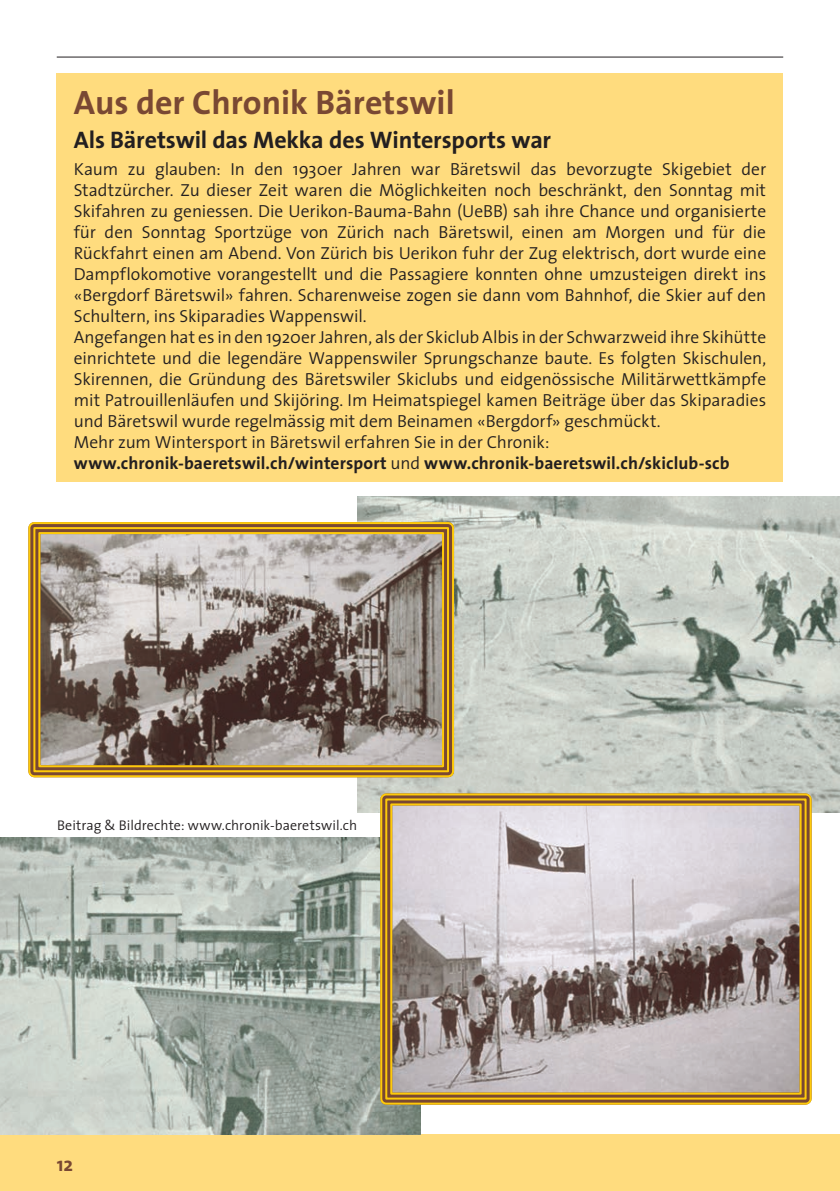
<style>
.page{position:relative;width:840px;height:1191px;background:#fff}
.page>*{position:absolute;margin:0;border:0;box-sizing:border-box;transform-origin:0 0}
.t1{font:700 34px "The Sans";color:#794833}
.t2{font:700 24px "The Sans";letter-spacing:-.005em;color:#231f20}
.t3{font:700 20px "The Sans";color:#794833}
.t4{font:300 17.6px/21px "The Sans";letter-spacing:-.005em;color:#231f20}
.t5{font:300 14px "The Sans";letter-spacing:.005em;color:#231f20}
.s1{font-weight:700}
</style>
<div class="page">
<div style="left:0;top:1134px;width:839px;height:57px;background:#ffdc7e"></div>
<hr style="left:57px;top:57px;width:725px;height:1px;background:#231f20">
<div style="left:57px;top:74px;width:725px;height:408px;background:#ffdc7e"></div>
<img style="left:0;top:837px;width:420px;height:297px">
<img style="left:357px;top:496px;width:482px;height:316px">
<img style="left:393px;top:806px;width:405px;height:285px">
<div style="left:380px;top:793px;width:431px;height:311px;border:12px solid #794833"></div>
<div style="left:380px;top:793px;width:431px;height:311px;border:2px solid #feca0a;border-radius:5px"></div>
<div style="left:385px;top:798px;width:421px;height:301px;border:2px solid #feca0a"></div>
<div style="left:390px;top:803px;width:411px;height:291px;border:2px solid #feca0a"></div>
<img style="left:41px;top:535px;width:400px;height:229px">
<div style="left:28px;top:522px;width:426px;height:255px;border:12px solid #794833"></div>
<div style="left:28px;top:522px;width:426px;height:255px;border:2px solid #feca0a;border-radius:5px"></div>
<div style="left:33px;top:527px;width:416px;height:245px;border:2px solid #feca0a"></div>
<div style="left:38px;top:532px;width:406px;height:235px;border:2px solid #feca0a"></div>
<h1 class="t1" style="left:74px;top:74px;width:382px">Aus der Chronik Bäretswil</h1>
<h2 class="t2" style="left:74px;top:120px;width:478px">Als Bäretswil das Mekka des Wintersports war</h2>
<p class="t4" style="left:74px;top:158px;width:693px">Kaum zu glauben: In den 1930er Jahren war Bäretswil das bevorzugte Skigebiet der Stadtzürcher. Zu dieser Zeit waren die Möglichkeiten noch beschränkt, den Sonntag mit Skifahren zu geniessen. Die Uerikon-Bauma-Bahn (UeBB) sah ihre Chance und organisierte für den Sonntag Sportzüge von Zürich nach Bäretswil, einen am Morgen und für die Rückfahrt einen am Abend. Von Zürich bis Uerikon fuhr der Zug elektrisch, dort wurde eine Dampflokomotive vorangestellt und die Passagiere konnten ohne umzusteigen direkt ins «Bergdorf Bäretswil» fahren. Scharenweise zogen sie dann vom Bahnhof, die Skier auf den Schultern, ins Skiparadies Wappenswil.<br>Angefangen hat es in den 1920er Jahren, als der Skiclub Albis in der Schwarzweid ihre Skihütte einrichtete und die legendäre Wappenswiler Sprungschanze baute. Es folgten Skischulen, Skirennen, die Gründung des Bäretswiler Skiclubs und eidgenössische Militärwettkämpfe mit Patrouillenläufen und Skijöring. Im Heimatspiegel kamen Beiträge über das Skiparadies und Bäretswil wurde regelmässig mit dem Beinamen «Bergdorf» geschmückt.<br>Mehr zum Wintersport in Bäretswil erfahren Sie in der Chronik: <span class="s1">www.chronik-baeretswil.ch/wintersport</span> und <span class="s1">www.chronik-baeretswil.ch/skiclub-scb</span></p>
<p class="t5" style="left:57px;top:814px;width:301px">Beitrag &amp; Bildrechte: www.chronik-baeretswil.ch</p>
<p class="t3" style="left:57px;top:1147px;width:18px">12</p>
</div>
